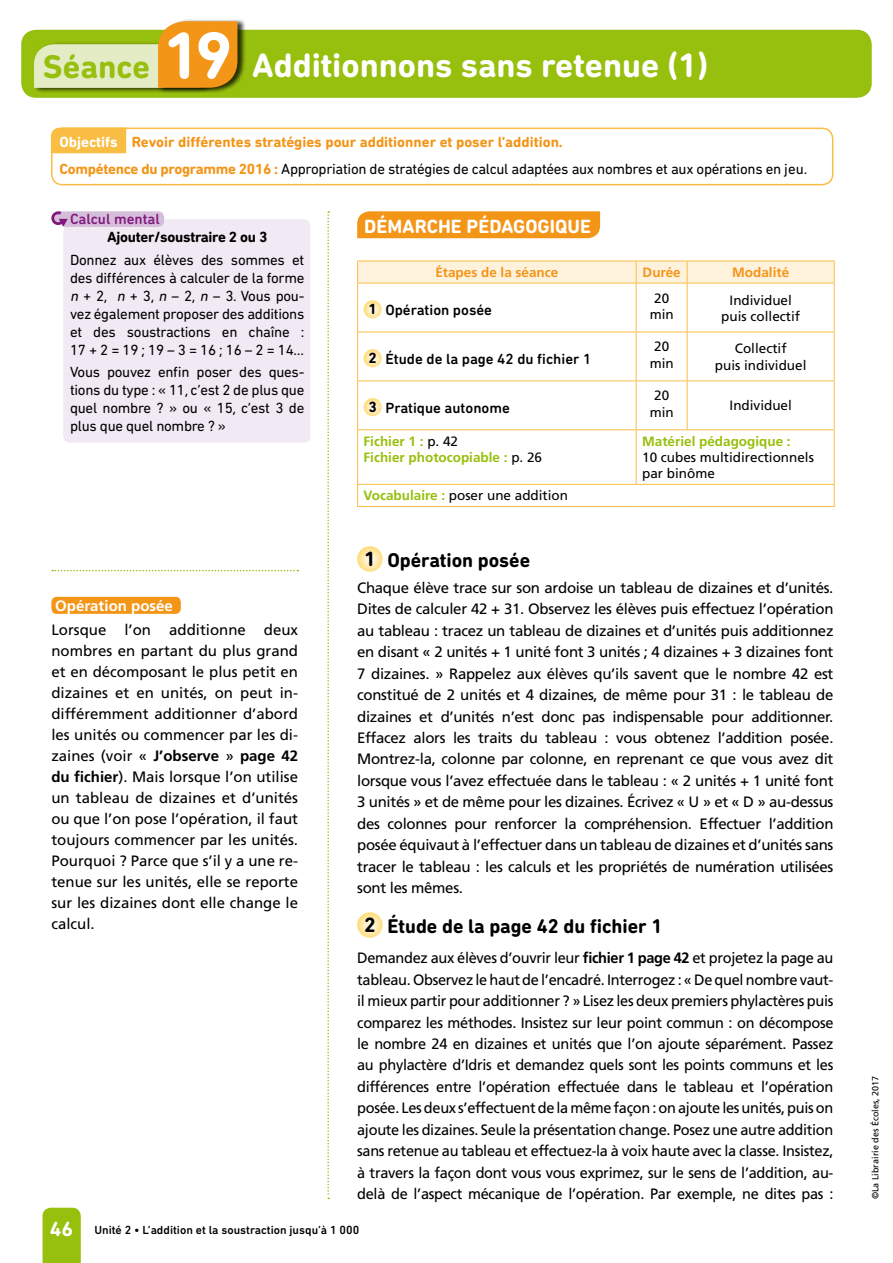
<style>
.page{position:relative;width:893px;height:1263px;background:#fff}
.page>*{position:absolute;margin:0;border:0;box-sizing:border-box;transform-origin:0 0}
.t1{font:700 34.5px "DIN Next Rounded LT Pro";color:#fff}
.t2{font:700 21px "DIN Next Rounded LT Pro";color:#fff}
.t3{font:700 20.25px "DIN Next Rounded LT Pro";color:#000}
.t4{font:700 19.5px "DIN Next Rounded LT Pro";color:#fff}
.t5{font:15px/21.5px "Frutiger LT Std";letter-spacing:-.02em;color:#000;text-align:justify}
.t6{font:15px/18px "DIN Next Rounded LT Pro";letter-spacing:-.02em;color:#000;text-align:justify}
.t7{font:700 15px/26.5px "DIN Next Rounded LT Pro";color:#f39517}
.t8{font:500 15px "DIN Next Rounded LT Pro";color:#000}
.t9{font:700 15px "DIN Next Rounded LT Pro";letter-spacing:-.02em;color:#000}
.t10{font:700 15px "Frutiger LT Std";color:#fff}
.t11{font:500 15px "DIN Next Rounded LT Pro";color:#81197f}
.t12{font:700 15px "DIN Next Rounded LT Pro";color:#fff}
.t13{font:13.5px/16.2px "Frutiger LT Std";color:#000;text-align:center}
.t14{font:700 13.5px/16.2px "Frutiger LT Std";color:#97bf0d}
.t15{font:700 13.5px "Frutiger LT Std";color:#f39517}
.t16{font:500 12px "DIN Next Rounded LT Pro";color:#000}
.t17{font:9px "Frutiger LT Std";color:#000}
.s1{font-size:33.3px;color:#97bf0d}
.s2{font-size:67.5px}
.s3{font-weight:400;color:#000}
.s4{font-style:italic}
.s5{font-weight:700}
.s6{font-weight:700;color:#97bf0d}
.s7{font-size:21px}
</style>
<div class="page">
<div style="left:21px;top:30px;width:851px;height:68px;background:#97bf0d;border-radius:15px"></div>
<div style="left:43px;top:1208px;width:38px;height:55px;background:#97bf0d"></div>
<svg style="left:357px;top:546px;width:26px;height:26px"></svg>
<svg style="left:357px;top:912px;width:26px;height:26px"></svg>
<div style="left:357px;top:211px;width:243px;height:27px;background:#f39517"></div>
<svg style="left:327px;top:211px;width:2px;height:988px"></svg>
<svg style="left:52px;top:570px;width:246px;height:1px"></svg>
<svg style="left:51px;top:597px;width:130px;height:17px;background:#f3971c"></svg>
<div style="left:51px;top:128px;width:782px;height:57px;border:2px solid #fabd43;border-radius:11px"></div>
<div style="left:51px;top:128px;width:75px;height:25px;background:#fabd43"></div>
<div style="left:63px;top:219px;width:247px;height:224px;background:#f1e9f3;border-radius:6px"></div>
<div style="left:53px;top:211px;width:111px;height:16px;background:#d5bed9;border-radius:6px"></div>
<svg style="left:51px;top:211px;width:17px;height:16px"></svg>
<div style="left:34px;top:42px;width:191px;height:51px;background:#000;opacity:.75"></div>
<div style="left:158px;top:19px;width:87px;height:73px;background:#000;opacity:.75"></div>
<svg style="left:34px;top:21px;width:203px;height:67px"></svg>
<svg style="left:357px;top:261px;width:478px;height:22px;background:#feefd5"></svg>
<hr style="left:357px;top:283px;width:279px;height:1px;background:#fabd43">
<hr style="left:357px;top:283px;width:1px;height:49px;background:#fabd43">
<hr style="left:636px;top:283px;width:51px;height:1px;background:#fabd43">
<hr style="left:636px;top:283px;width:1px;height:49px;background:#fabd43">
<hr style="left:687px;top:283px;width:148px;height:1px;background:#fabd43">
<hr style="left:687px;top:283px;width:1px;height:49px;background:#fabd43">
<hr style="left:834px;top:283px;width:1px;height:49px;background:#fabd43">
<hr style="left:357px;top:332px;width:279px;height:1px;background:#fabd43">
<hr style="left:357px;top:332px;width:1px;height:48px;background:#fabd43">
<hr style="left:636px;top:332px;width:51px;height:1px;background:#fabd43">
<hr style="left:636px;top:332px;width:1px;height:48px;background:#fabd43">
<hr style="left:687px;top:332px;width:148px;height:1px;background:#fabd43">
<hr style="left:687px;top:332px;width:1px;height:48px;background:#fabd43">
<hr style="left:834px;top:332px;width:1px;height:48px;background:#fabd43">
<hr style="left:357px;top:380px;width:279px;height:1px;background:#fabd43">
<hr style="left:357px;top:381px;width:1px;height:48px;background:#fabd43">
<hr style="left:636px;top:380px;width:51px;height:1px;background:#fabd43">
<hr style="left:636px;top:381px;width:1px;height:48px;background:#fabd43">
<hr style="left:687px;top:380px;width:148px;height:1px;background:#fabd43">
<hr style="left:687px;top:381px;width:1px;height:48px;background:#fabd43">
<hr style="left:834px;top:381px;width:1px;height:48px;background:#fabd43">
<hr style="left:357px;top:429px;width:279px;height:1px;background:#fabd43">
<hr style="left:357px;top:430px;width:1px;height:54px;background:#fabd43">
<hr style="left:636px;top:429px;width:51px;height:1px;background:#fabd43">
<hr style="left:636px;top:430px;width:1px;height:54px;background:#fabd43">
<hr style="left:687px;top:429px;width:148px;height:1px;background:#fabd43">
<hr style="left:834px;top:430px;width:1px;height:54px;background:#fabd43">
<hr style="left:357px;top:484px;width:279px;height:1px;background:#fabd43">
<svg style="left:357px;top:485px;width:1px;height:21px"></svg>
<hr style="left:636px;top:484px;width:51px;height:1px;background:#fabd43">
<hr style="left:687px;top:484px;width:148px;height:1px;background:#fabd43">
<svg style="left:834px;top:485px;width:1px;height:21px"></svg>
<hr style="left:357px;top:506px;width:279px;height:1px;background:#fabd43">
<hr style="left:636px;top:506px;width:51px;height:1px;background:#fabd43">
<hr style="left:687px;top:506px;width:148px;height:1px;background:#fabd43">
<svg style="left:364px;top:300px;width:18px;height:18px"></svg>
<svg style="left:364px;top:349px;width:18px;height:18px"></svg>
<svg style="left:364px;top:398px;width:18px;height:18px"></svg>
<h1 class="t1" style="left:43px;top:45px;width:667px"><span class="s1">Séance</span> <span class="s2">19</span> Additionnons sans retenue (1)</h1>
<p class="t7" style="left:60px;top:129px;width:749px;text-indent:72px">Revoir différentes stratégies pour additionner et poser l’addition.<br>Compétence du programme 2016 : <span class="s3">Appropriation de stratégies de calcul adaptées aux nombres et aux opérations en jeu.</span></p>
<p class="t12" style="left:59px;top:133px;width:60px">Objectifs</p>
<p class="t11" style="left:70px;top:210px;width:91px">Calcul mental</p>
<p class="t9" style="left:107px;top:228px;width:162px">Ajouter/soustraire 2 ou 3</p>
<p class="t6" style="left:70px;top:250px;width:236px">Donnez aux élèves des sommes et des différences à calculer de la forme <span class="s4">n</span> + 2, <span class="s4">n</span> + 3, <span class="s4">n</span> – 2, <span class="s4">n</span> – 3. Vous pou&shy;vez également proposer des additions et des soustractions en chaîne :<br>17 + 2 = 19 ; 19 – 3 = 16 ; 16 – 2 = 14…</p>
<p class="t6" style="left:70px;top:363px;width:236px">Vous pouvez enfin poser des ques&shy;tions du type : « 11, c’est 2 de plus que quel nombre ? » ou « 15, c’est 3 de plus que quel nombre ? »</p>
<p class="t10" style="left:55px;top:597px;width:119px">Opération posée</p>
<p class="t5" style="left:51px;top:619px;width:248px;line-height:21px">Lorsque l’on additionne deux nombres en partant du plus grand et en décomposant le plus petit en dizaines et en unités, on peut in&shy;différemment additionner d’abord les unités ou commencer par les di&shy;zaines (voir « <span class="s5">J’observe</span> » <span class="s5">page 42 du fichier</span>). Mais lorsque l’on utilise un tableau de dizaines et d’unités ou que l’on pose l’opération, il faut toujours commencer par les unités.<br>Pourquoi ? Parce que s’il y a une re&shy;tenue sur les unités, elle se reporte sur les dizaines dont elle change le calcul.</p>
<h3 class="t4" style="left:364px;top:215px;width:228px">DÉMARCHE PÉDAGOGIQUE</h3>
<p class="t15" style="left:435px;top:264px;width:125px">Étapes de la séance</p>
<p class="t15" style="left:643px;top:264px;width:40px">Durée</p>
<p class="t15" style="left:732px;top:264px;width:59px">Modalité</p>
<p class="t8" style="left:368px;top:301px;width:125px"><span class="s5">1</span> Opération posée</p>
<p class="t13" style="left:650px;top:290px;width:26px">20 min</p>
<p class="t13" style="left:721px;top:292px;width:80px">Individuel puis collectif</p>
<p class="t8" style="left:368px;top:350px;width:224px"><span class="s5">2</span> Étude de la page 42 du fichier 1</p>
<p class="t13" style="left:650px;top:339px;width:26px">20 min</p>
<p class="t13" style="left:715px;top:341px;width:93px">Collectif<br>puis individuel</p>
<p class="t8" style="left:368px;top:399px;width:143px"><span class="s5">3</span> Pratique autonome</p>
<p class="t13" style="left:650px;top:388px;width:26px">20 min</p>
<p class="t13" style="left:730px;top:398px;width:64px">Individuel</p>
<p class="t14" style="left:364px;top:433px;width:180px">Fichier 1 : <span class="s3">p. 42<br></span>Fichier photocopiable : <span class="s3">p. 26</span></p>
<p class="t14" style="left:642px;top:433px;width:150px">Matériel pédagogique :</p>
<p class="t13" style="left:642px;top:449px;width:173px;text-align:left">10 cubes multidirectionnels par binôme</p>
<p class="t13" style="left:364px;top:488px;width:206px"><span class="s6">Vocabulaire :</span> poser une addition</p>
<h3 class="t3" style="left:364px;top:548px;width:168px"><span class="s7">1</span> Opération posée</h3>
<p class="t5" style="left:357px;top:577px;width:478px">Chaque élève trace sur son ardoise un tableau de dizaines et d’unités.<br>Dites de calculer 42 + 31. Observez les élèves puis effectuez l’opération au tableau : tracez un tableau de dizaines et d’unités puis additionnez en disant « 2 unités + 1 unité font 3 unités ; 4 dizaines + 3 dizaines font 7 dizaines. » Rappelez aux élèves qu’ils savent que le nombre 42 est constitué de 2 unités et 4 dizaines, de même pour 31 : le tableau de dizaines et d’unités n’est donc pas indispensable pour additionner.<br>Effacez alors les traits du tableau : vous obtenez l’addition posée.<br>Montrez-la, colonne par colonne, en reprenant ce que vous avez dit lorsque vous l’avez effectuée dans le tableau : « 2 unités + 1 unité font 3 unités » et de même pour les dizaines. Écrivez « U » et « D » au-dessus des colonnes pour renforcer la compréhension. Effectuer l’addition posée équivaut à l’effectuer dans un tableau de dizaines et d’unités sans tracer le tableau : les calculs et les propriétés de numération utilisées sont les mêmes.</p>
<h3 class="t3" style="left:364px;top:914px;width:300px"><span class="s7">2</span> Étude de la page 42 du fichier 1</h3>
<p class="t5" style="left:357px;top:947px;width:478px">Demandez aux élèves d’ouvrir leur <span class="s5">fichier 1 page 42</span> et projetez la page au tableau. Observez le haut de l’encadré. Interrogez : « De quel nombre vaut&shy;il mieux partir pour additionner ? » Lisez les deux premiers phylactères puis comparez les méthodes. Insistez sur leur point commun : on décompose le nombre 24 en dizaines et unités que l’on ajoute séparément. Passez au phylactère d’Idris et demandez quels sont les points communs et les différences entre l’opération effectuée dans le tableau et l’opération posée. Les deux s’effectuent de la même façon : on ajoute les unités, puis on ajoute les dizaines. Seule la présentation change. Posez une autre addition sans retenue au tableau et effectuez-la à voix haute avec la classe. Insistez, à travers la façon dont vous vous exprimez, sur le sens de l’addition, au&shy;delà de l’aspect mécanique de l’opération. Par exemple, ne dites pas :</p>
<h2 class="t2" style="left:50px;top:1217px;width:25px">46</h2>
<p class="t16" style="left:94px;top:1223px;width:266px">Unité 2 • L’addition et la soustraction jusqu’à 1 000</p>
<p class="t17" style="left:870px;top:1199px;width:125px;rotate:-90deg">©La Librairie des Écoles, 2017</p>
</div>
